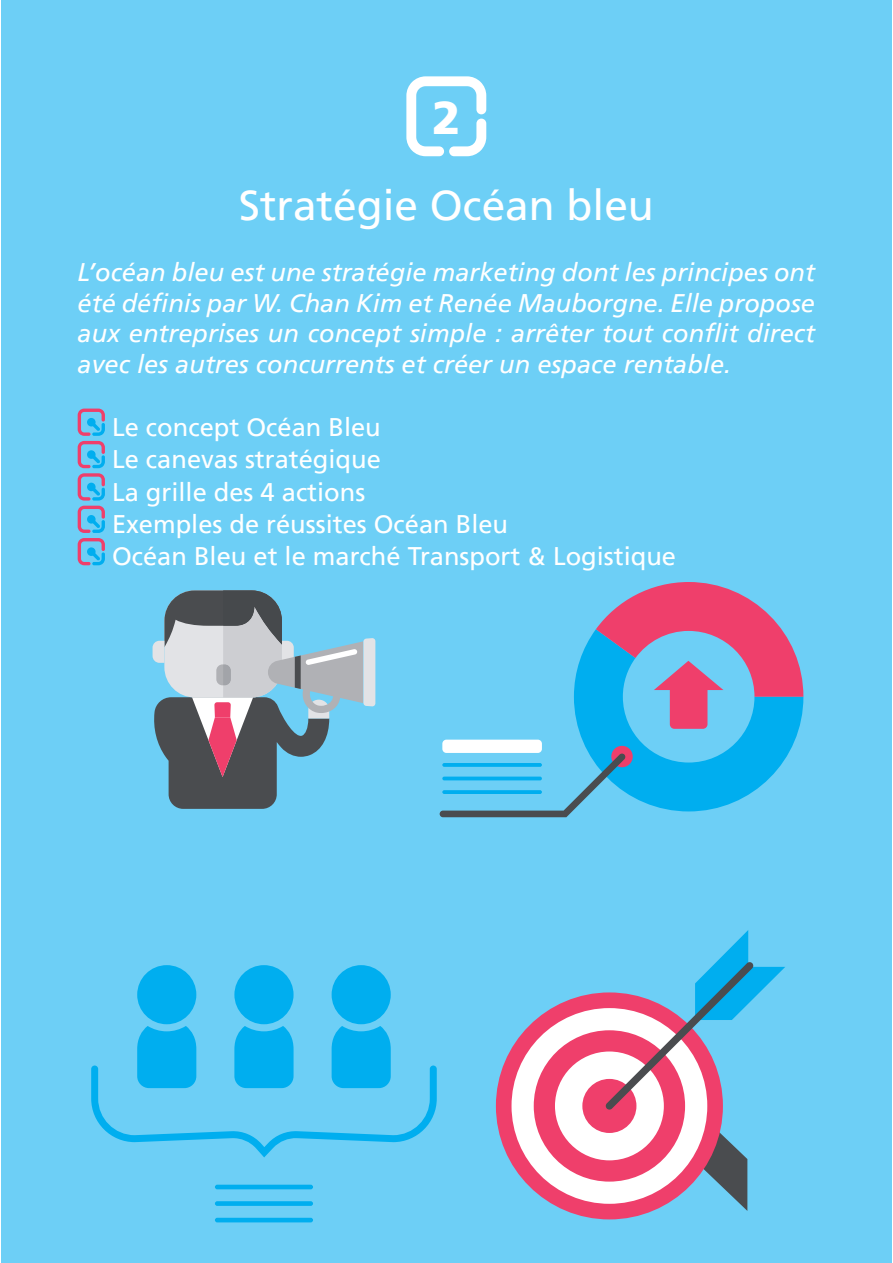
<style>
.page{position:relative;width:893px;height:1263px;background:#fff}
.page>*{position:absolute;margin:0;border:0;box-sizing:border-box;transform-origin:0 0}
.t1{font:900 46.65px "Frutiger LT";color:#fff}
.t2{font:42.45px "Frutiger LT";color:#fff}
.t3{font:italic 25.5px/30.6px "Frutiger LT";color:#fff;text-align:justify}
.t4{font:25.5px/32.4px "Frutiger LT";color:#fff}
</style>
<div class="page">
<div style="left:1px;top:0;width:890px;height:1263px;background:#6dcff6"></div>
<svg style="left:78px;top:409px;width:27px;height:156px"></svg>
<svg style="left:153px;top:590px;width:222px;height:219px"></svg>
<div style="left:496px;top:992px;width:227px;height:227px;background:#ef3f6b;border-radius:50%"></div>
<div style="left:511px;top:1008px;width:196px;height:196px;background:#fff;border-radius:50%"></div>
<div style="left:534px;top:1030px;width:151px;height:152px;background:#ef3f6b;border-radius:50%"></div>
<div style="left:555px;top:1052px;width:109px;height:108px;background:#fff;border-radius:50%"></div>
<div style="left:582px;top:1079px;width:54px;height:54px;background:#ef3f6b;border-radius:50%"></div>
<svg style="left:605px;top:930px;width:180px;height:281px"></svg>
<svg style="left:440px;top:582px;width:363px;height:235px"></svg>
<div style="left:137px;top:965px;width:59px;height:59px;background:#00aeef;border-radius:50%"></div>
<div style="left:234px;top:965px;width:59px;height:59px;background:#00aeef;border-radius:50%"></div>
<div style="left:332px;top:965px;width:59px;height:59px;background:#00aeef;border-radius:50%"></div>
<svg style="left:91px;top:1026px;width:346px;height:131px"></svg>
<hr style="left:215px;top:1185px;width:98px;height:4px;background:#00aeef;border-radius:2px">
<div style="left:215px;top:1201px;width:98px;height:5px;background:#00aeef;border-radius:2px"></div>
<hr style="left:215px;top:1218px;width:98px;height:4px;background:#00aeef;border-radius:2px">
<svg style="left:406px;top:76px;width:80px;height:80px"></svg>
<h1 class="t1" style="left:432px;top:89px;width:30px">2</h1>
<h2 class="t2" style="left:239px;top:181px;width:416px">Stratégie Océan bleu</h2>
<p class="t3" style="left:78px;top:257px;width:739px">L’océan bleu est une stratégie marketing dont les principes ont été définis par W. Chan Kim et Renée Mauborgne. Elle propose aux entreprises un concept simple : arrêter tout conflit direct avec les autres concurrents et créer un espace rentable.</p>
<p class="t4" style="left:112px;top:411px;width:565px">Le concept Océan Bleu<br>Le canevas stratégique<br>La grille des 4 actions<br>Exemples de réussites Océan Bleu<br>Océan Bleu et le marché Transport &amp; Logistique</p>
</div>
